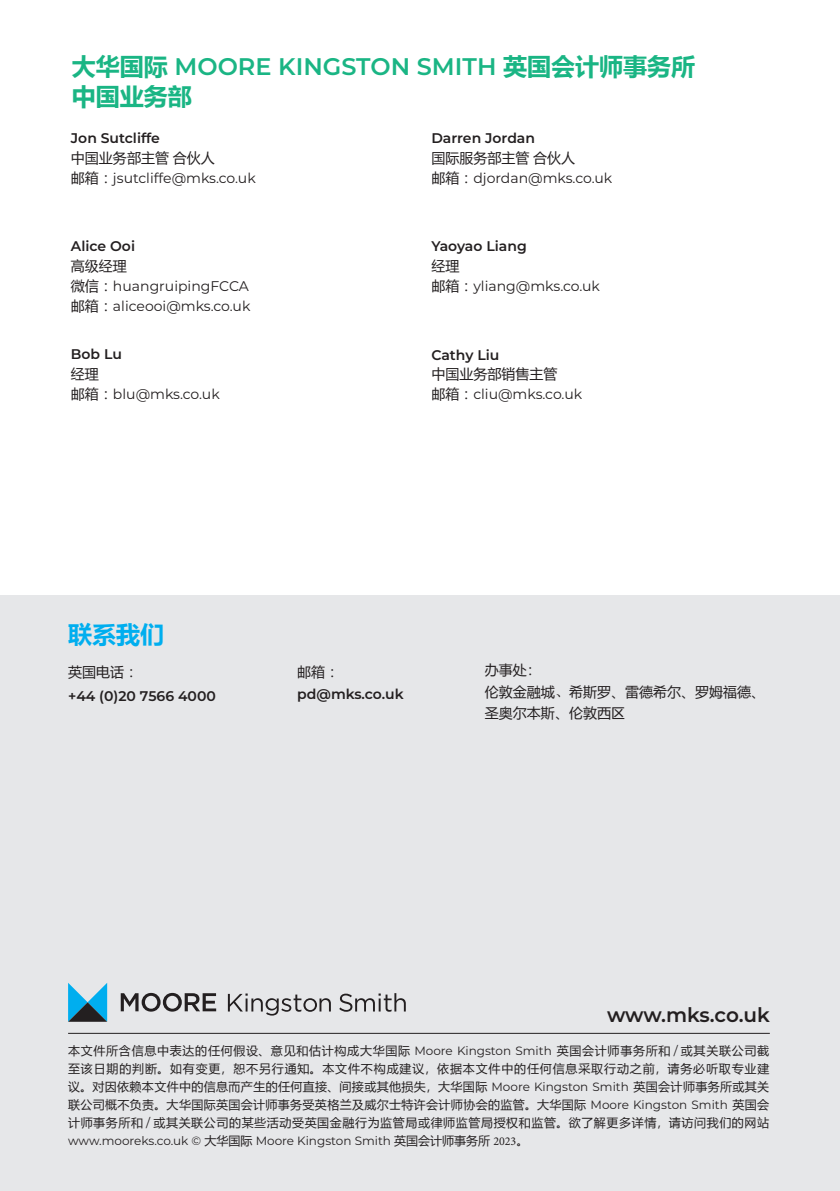
<style>
.page{position:relative;width:840px;height:1191px;background:#fff}
.page>*{position:absolute;margin:0;border:0;box-sizing:border-box;transform-origin:0 0}
.t1{font:600 24px/30px "Montserrat";color:#1ab584}
.t2{font:700 24px "Microsoft Ya Hei";color:#00aeef}
.url{font:600 20px "Montserrat";letter-spacing:-.01em;color:#231f20}
.Body{font:14px "Montserrat";color:#231f20}
.Body-2{font:600 14px/22px "Montserrat";color:#231f20}
.Body-3{font:14px "Microsoft Ya Hei";color:#231f20}
.Contact{font:14px/22px "Microsoft Ya Hei";color:#231f20}
.Contact-2{font:600 14px "Montserrat";color:#231f20}
.Disclaimer{font:12px/18px "Microsoft Ya Hei";letter-spacing:.05em;color:#231f20;text-align:justify}
.s1{font-family:"Microsoft Ya Hei";font-weight:700}
.s2{font-family:"Microsoft Ya Hei"}
.s3{font-family:"Microsoft Ya Hei";font-weight:400}
.s4{font-family:"Sim Sun"}
.s5{font-family:"Montserrat"}
.s6{font-family:"Minion Pro"}
</style>
<div class="page">
<div style="left:0;top:595px;width:839px;height:596px;background:#e6e7e9"></div>
<hr style="left:68px;top:1032px;width:701px;height:1px;background:#231f20">
<svg style="left:228px;top:993px;width:103px;height:22px"></svg>
<svg style="left:339px;top:993px;width:66px;height:18px"></svg>
<svg style="left:68px;top:983px;width:39px;height:38px"></svg>
<svg style="left:121px;top:993px;width:95px;height:18px"></svg>
<h2 class="t1" style="left:72px;top:50px;width:624px"><span class="s1">大华国际</span> MOORE KINGSTON SMITH <span class="s1">英国会计师事务所中国业务部</span></h2>
<p class="Body-2" style="left:71px;top:127px;width:90px">Jon Sutcliffe</p>
<p class="Body-3" style="left:71px;top:149px;width:145px">中国业务部主管合伙人</p>
<p class="Body" style="left:71px;top:169px;width:186px"><span class="s2">邮箱：</span>jsutcliffe@mks.co.uk</p>
<p class="Contact-2" style="left:431px;top:128px;width:105px">Darren Jordan</p>
<p class="Body-3" style="left:431px;top:149px;width:145px">国际服务部主管合伙人</p>
<p class="Body" style="left:431px;top:169px;width:182px"><span class="s2">邮箱：</span>djordan@mks.co.uk</p>
<p class="Body-2" style="left:71px;top:235px;width:66px">Alice Ooi</p>
<p class="Body-3" style="left:71px;top:257px;width:57px">高级经理</p>
<p class="Body" style="left:71px;top:277px;width:179px"><span class="s2">微信：</span>huangruipingFCCA</p>
<p class="Body" style="left:71px;top:297px;width:181px"><span class="s2">邮箱：</span>aliceooi@mks.co.uk</p>
<p class="Body-2" style="left:71px;top:343px;width:53px">Bob Lu</p>
<p class="Body-3" style="left:71px;top:365px;width:29px">经理</p>
<p class="Body" style="left:71px;top:385px;width:150px"><span class="s2">邮箱：</span>blu@mks.co.uk</p>
<p class="Contact-2" style="left:431px;top:236px;width:97px">Yaoyao Liang</p>
<p class="Body-3" style="left:431px;top:257px;width:29px">经理</p>
<p class="Body" style="left:431px;top:277px;width:170px"><span class="s2">邮箱：</span>yliang@mks.co.uk</p>
<p class="Contact-2" style="left:431px;top:344px;width:69px">Cathy Liu</p>
<p class="Body-3" style="left:431px;top:365px;width:127px">中国业务部销售主管</p>
<p class="Body" style="left:431px;top:385px;width:152px"><span class="s2">邮箱：</span>cliu@mks.co.uk</p>
<h1 class="t2" style="left:68px;top:618px;width:97px">联系我们</h1>
<p class="Body-2" style="left:68px;top:658px;width:149px;line-height:24.4px"><span class="s3">英国电话：<br></span>+44 (0)20 7566 4000</p>
<p class="Body-2" style="left:297px;top:660px;width:108px"><span class="s3">邮箱：</span>pd@mks.co.uk</p>
<p class="Contact" style="left:484px;top:658px;width:281px">办事处：<br>伦敦金融城<span class="s4">、</span>希斯罗、雷德希尔、罗姆福德、</p>
<p class="Contact" style="left:484px;top:701px;width:141px">圣奥尔本斯、伦敦西区</p>
<p class="url" style="left:606px;top:1000px;width:164px">www.mks.co.uk</p>
<p class="Disclaimer" style="left:68px;top:1041px;width:702px">本文件所含信息中表达的任何假设、意见和估计构成大华国际 <span class="s5">Moore Kingston Smith</span> 英国会计师事务所和 <span class="s5">/</span> 或其关联公司截至该日期的判断。如有变更，恕不另行通知。本文件不构成建议，依据本文件中的任何信息采取行动之前，请务必听取专业建议。对因依赖本文件中的信息而产生的任何直接、间接或其他损失，大华国际 <span class="s5">Moore Kingston Smith</span> 英国会计师事务所或其关联公司概不负责。大华国际英国会计师事务受英格兰及威尔士特许会计师协会的监管。大华国际 <span class="s5">Moore Kingston Smith</span> 英国会计师事务所和 <span class="s5">/</span> 或其关联公司的某些活动受英国金融行为监管局或律师监管局授权和监管。欲了解更多详情，请访问我们的网站<span class="s5">www.mooreks.co.uk ©</span> 大华国际 <span class="s5">Moore Kingston Smith</span> 英国会计师事务所 <span class="s6">2023</span>。</p>
</div>
